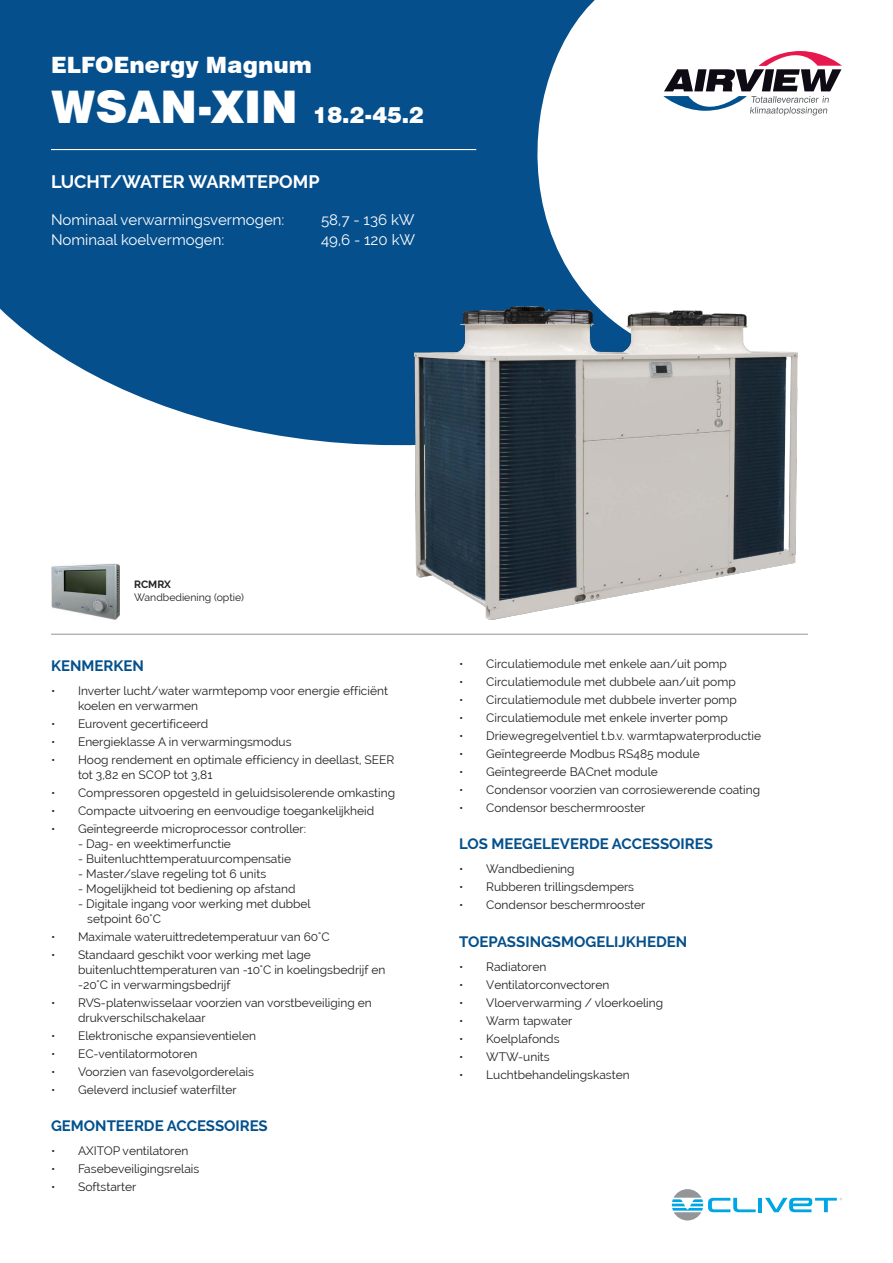
<style>
.page{position:relative;width:893px;height:1263px;background:#fff}
.page>*{position:absolute;margin:0;border:0;box-sizing:border-box;transform-origin:0 0}
.t1{font:900 22.5px "Swiss 721 BT";color:#fff}
.t2{font:700 18px "Raleway";color:#fff}
.t3{font:700 15px "Raleway";color:#04508c}
.t4{font:15px "Raleway";color:#fff}
.t5{font:12px/15px "Raleway";color:#231f20}
.t6{font:10.5px "Raleway";color:#231f20}
.t7{font:700 10.5px "Raleway";color:#231f20}
.s1{font-size:45px}
</style>
<div class="page">
<svg style="left:0;top:0;width:598px;height:446px;background:#24649a"></svg>
<svg style="left:663px;top:51px;width:179px;height:65px"></svg>
<hr style="left:51px;top:149px;width:425px;height:1px;background:#fff">
<hr style="left:51px;top:634px;width:757px;height:1px;background:#939598">
<img style="left:415px;top:307px;width:383px;height:312px">
<img style="left:51px;top:563px;width:68px;height:56px">
<hr style="left:758px;top:1198px;width:4px;height:14px;background:#00a5e3">
<svg style="left:765px;top:1198px;width:77px;height:14px"></svg>
<svg style="left:672px;top:1189px;width:84px;height:31px"></svg>
<p class="t1" style="left:51px;top:52px;width:262px">ELFOEnergy Magnum</p>
<p class="t1" style="left:51px;top:101px;width:375px"><span class="s1">WSAN-XIN</span> 18.2-45.2</p>
<p class="t2" style="left:51px;top:171px;width:270px">LUCHT/WATER WARMTEPOMP</p>
<p class="t4" style="left:51px;top:211px;width:235px">Nominaal verwarmingsvermogen:</p>
<p class="t4" style="left:321px;top:211px;width:95px">58,7 - 136 kW</p>
<p class="t4" style="left:51px;top:231px;width:175px">Nominaal koelvermogen:</p>
<p class="t4" style="left:321px;top:231px;width:96px">49,6 - 120 kW</p>
<p class="t7" style="left:134px;top:578px;width:39px">RCMRX</p>
<p class="t6" style="left:134px;top:592px;width:111px">Wandbediening (optie)</p>
<p class="t3" style="left:51px;top:657px;width:94px">KENMERKEN</p>
<p class="t5" style="left:78px;top:683px;width:311px;text-indent:-27px">• Inverter lucht/water warmtepomp voor energie efficiënt koelen en verwarmen</p>
<p class="t5" style="left:51px;top:716px;width:159px">• Eurovent gecertificeerd</p>
<p class="t5" style="left:51px;top:734px;width:242px">• Energieklasse A in verwarmingsmodus</p>
<p class="t5" style="left:78px;top:752px;width:318px;text-indent:-27px">• Hoog rendement en optimale efficiency in deellast, SEER tot 3,82 en SCOP tot 3,81</p>
<p class="t5" style="left:51px;top:785px;width:346px">• Compressoren opgesteld in geluidsisolerende omkasting</p>
<p class="t5" style="left:51px;top:803px;width:325px">• Compacte uitvoering en eenvoudige toegankelijkheid</p>
<p class="t5" style="left:51px;top:821px;width:257px">• Geïntegreerde microprocessor controller:</p>
<p class="t5" style="left:78px;top:836px;width:154px">- Dag- en weektimerfunctie</p>
<p class="t5" style="left:78px;top:851px;width:215px">- Buitenluchttemperatuurcompensatie</p>
<p class="t5" style="left:78px;top:866px;width:190px">- Master/slave regeling tot 6 units</p>
<p class="t5" style="left:78px;top:881px;width:219px">- Mogelijkheid tot bediening op afstand</p>
<p class="t5" style="left:87px;top:896px;width:225px;text-indent:-9px">- Digitale ingang voor werking met dubbel setpoint 60°C</p>
<p class="t5" style="left:51px;top:929px;width:280px">• Maximale wateruittredetemperatuur van 60°C</p>
<p class="t5" style="left:78px;top:947px;width:309px;text-indent:-27px">• Standaard geschikt voor werking met lage buitenluchttemperaturen van -10°C in koelingsbedrijf en -20°C in verwarmingsbedrijf</p>
<p class="t5" style="left:78px;top:995px;width:295px;text-indent:-27px">• RVS-platenwisselaar voorzien van vorstbeveiliging en drukverschilschakelaar</p>
<p class="t5" style="left:51px;top:1028px;width:207px">• Elektronische expansieventielen</p>
<p class="t5" style="left:51px;top:1046px;width:148px">• EC-ventilatormotoren</p>
<p class="t5" style="left:51px;top:1064px;width:205px">• Voorzien van fasevolgorderelais</p>
<p class="t5" style="left:51px;top:1082px;width:187px">• Geleverd inclusief waterfilter</p>
<p class="t3" style="left:51px;top:1117px;width:218px">GEMONTEERDE ACCESSOIRES</p>
<p class="t5" style="left:51px;top:1143px;width:139px">• AXITOP ventilatoren</p>
<p class="t5" style="left:51px;top:1161px;width:150px">• Fasebeveiligingsrelais</p>
<p class="t5" style="left:51px;top:1179px;width:87px">• Softstarter</p>
<p class="t5" style="left:459px;top:656px;width:269px">• Circulatiemodule met enkele aan/uit pomp</p>
<p class="t5" style="left:459px;top:674px;width:278px">• Circulatiemodule met dubbele aan/uit pomp</p>
<p class="t5" style="left:459px;top:692px;width:279px">• Circulatiemodule met dubbele inverter pomp</p>
<p class="t5" style="left:459px;top:710px;width:270px">• Circulatiemodule met enkele inverter pomp</p>
<p class="t5" style="left:459px;top:728px;width:303px">• Driewegregelventiel t.b.v. warmtapwaterproductie</p>
<p class="t5" style="left:459px;top:746px;width:242px">• Geïntegreerde Modbus RS485 module</p>
<p class="t5" style="left:459px;top:764px;width:200px">• Geïntegreerde BACnet module</p>
<p class="t5" style="left:459px;top:782px;width:302px">• Condensor voorzien van corrosiewerende coating</p>
<p class="t5" style="left:459px;top:800px;width:188px">• Condensor beschermrooster</p>
<p class="t3" style="left:459px;top:835px;width:255px">LOS MEEGELEVERDE ACCESSOIRES</p>
<p class="t5" style="left:459px;top:861px;width:117px">• Wandbediening</p>
<p class="t5" style="left:459px;top:879px;width:176px">• Rubberen trillingsdempers</p>
<p class="t5" style="left:459px;top:897px;width:188px">• Condensor beschermrooster</p>
<p class="t3" style="left:459px;top:933px;width:229px">TOEPASSINGSMOGELIJKHEDEN</p>
<p class="t5" style="left:459px;top:959px;width:89px">• Radiatoren</p>
<p class="t5" style="left:459px;top:977px;width:152px">• Ventilatorconvectoren</p>
<p class="t5" style="left:459px;top:995px;width:205px">• Vloerverwarming / vloerkoeling</p>
<p class="t5" style="left:459px;top:1013px;width:115px">• Warm tapwater</p>
<p class="t5" style="left:459px;top:1031px;width:102px">• Koelplafonds</p>
<p class="t5" style="left:459px;top:1049px;width:92px">• WTW-units</p>
<p class="t5" style="left:459px;top:1067px;width:172px">• Luchtbehandelingskasten</p>
</div>
